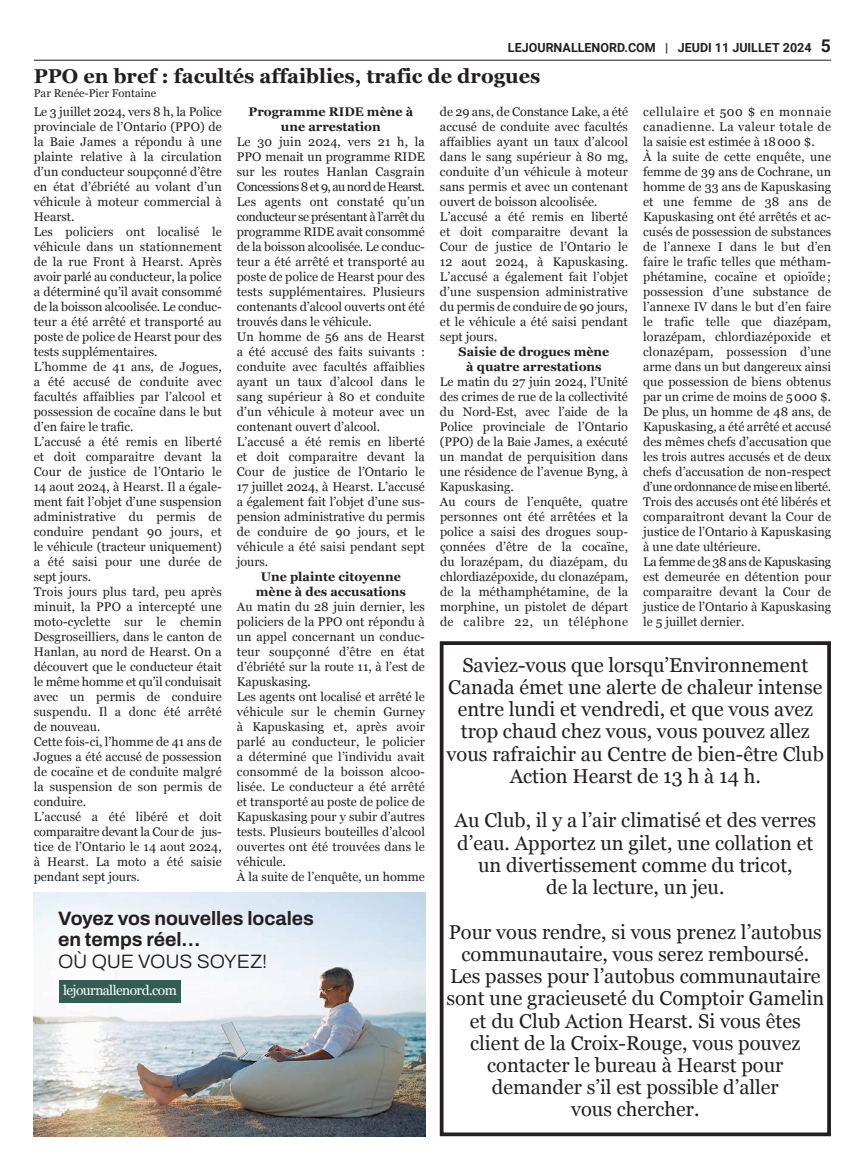
<style>
.page{position:relative;width:865px;height:1170px;background:#fff}
.page>*{position:absolute;margin:0;border:0;box-sizing:border-box;transform-origin:0 0}
.t1{font:20px/22.2px "Georgia";color:#231f20;text-align:center}
.t2{font:700 20px "Georgia";color:#231f20}
.t3{font:700 19.38px/20.6px "Archivo";color:#231f20}
.t4{font:600 19.38px "Archivo";letter-spacing:-.01em;color:#231f20}
.t5{font:13.75px "Georgia";letter-spacing:-.04em;color:#fff}
.t6{font:12.5px/15px "Georgia";color:#231f20;text-align:justify}
.t7{font:700 12.5px/15px "Georgia";color:#231f20;text-align:center}
.t8{font:700 12.5px "Roboto";color:#231f20}
.t9{font:600 11.88px "Archivo";color:#fff}
.t10{font:11.25px "Georgia";color:#231f20}
.s1{font-size:17.5px}
</style>
<div class="page">
<hr style="left:34px;top:60px;width:796px;height:1px;background:#231f20">
<img style="left:34px;top:893px;width:391px;height:243px">
<div style="left:59px;top:980px;width:121px;height:22px;background:#315d52"></div>
<div style="left:439px;top:641px;width:391px;height:495px;border:4px solid #231f20"></div>
<p class="t8" style="left:507px;top:41px;width:324px">LEJOURNALLENORD.COM | JEUDI 11 JUILLET 2024 <span class="s1">5</span></p>
<p class="t2" style="left:34px;top:64px;width:508px">PPO en bref : facultés affaiblies, trafic de drogues</p>
<p class="t10" style="left:34px;top:87px;width:124px">Par Renée-Pier Fontaine</p>
<p class="t6" style="left:34px;top:104px;width:189px">Le 3 juillet 2024, vers 8 h, la Police provinciale de l’Ontario (PPO) de la Baie James a répondu à une plainte relative à la circulation d’un conducteur soupçonné d’être en état d’ébriété au volant d’un véhicule à moteur commercial à Hearst.</p>
<p class="t6" style="left:34px;top:224px;width:189px">Les policiers ont localisé le véhicule dans un stationnement de la rue Front à Hearst. Après avoir parlé au conducteur, la police a déterminé qu’il avait consommé de la boisson alcoolisée. Le conduc&shy;teur a été arrêté et transporté au poste de police de Hearst pour des tests supplémentaires.</p>
<p class="t6" style="left:34px;top:359px;width:189px">L’homme de 41 ans, de Jogues, a été accusé de conduite avec facultés affaiblies par l’alcool et possession de cocaïne dans le but d’en faire le trafic.</p>
<p class="t6" style="left:34px;top:434px;width:189px">L’accusé a été remis en liberté et doit comparaitre devant la Cour de justice de l’Ontario le 14 aout 2024, à Hearst. Il a égale&shy;ment fait l’objet d’une suspension administrative du permis de conduire pendant 90 jours, et le véhicule (tracteur uniquement) a été saisi pour une durée de sept jours.</p>
<p class="t6" style="left:34px;top:584px;width:189px">Trois jours plus tard, peu après minuit, la PPO a intercepté une moto-cyclette sur le chemin Desgroseilliers, dans le canton de Hanlan, au nord de Hearst. On a découvert que le conducteur était le même homme et qu’il conduisait avec un permis de conduire suspendu. Il a donc été arrêté de nouveau.</p>
<p class="t6" style="left:34px;top:734px;width:189px">Cette fois-ci, l’homme de 41 ans de Jogues a été accusé de possession de cocaïne et de conduite malgré la suspension de son permis de conduire.</p>
<p class="t6" style="left:34px;top:809px;width:189px">L’accusé a été libéré et doit comparaitre devant la Cour de jus&shy;tice de l’Ontario le 14 aout 2024, à Hearst. La moto a été saisie pendant sept jours.</p>
<p class="t7" style="left:248px;top:104px;width:166px">Programme RIDE mène à une arrestation</p>
<p class="t6" style="left:237px;top:134px;width:189px">Le 30 juin 2024, vers 21 h, la PPO menait un programme RIDE sur les routes Hanlan Casgrain Concessions 8 et 9, au nord de Hearst.</p>
<p class="t6" style="left:237px;top:194px;width:189px">Les agents ont constaté qu’un conducteur se présentant à l’arrêt du programme RIDE avait consommé de la boisson alcoolisée. Le conduc&shy;teur a été arrêté et transporté au poste de police de Hearst pour des tests supplémentaires. Plusieurs contenants d’alcool ouverts ont été trouvés dans le véhicule.</p>
<p class="t6" style="left:237px;top:329px;width:189px">Un homme de 56 ans de Hearst a été accusé des faits suivants : conduite avec facultés affaiblies ayant un taux d’alcool dans le sang supérieur à 80 et conduite d’un véhicule à moteur avec un contenant ouvert d’alcool.</p>
<p class="t6" style="left:237px;top:434px;width:189px">L’accusé a été remis en liberté et doit comparaitre devant la Cour de justice de l’Ontario le 17 juillet 2024, à Hearst. L’accusé a également fait l’objet d’une sus&shy;pension administrative du permis de conduire de 90 jours, et le véhicule a été saisi pendant sept jours.</p>
<p class="t7" style="left:260px;top:569px;width:142px">Une plainte citoyenne</p>
<p class="t7" style="left:256px;top:584px;width:151px">mène à des accusations</p>
<p class="t6" style="left:237px;top:599px;width:189px">Au matin du 28 juin dernier, les policiers de la PPO ont répondu à un appel concernant un conduc&shy;teur soupçonné d’être en état d’ébriété sur la route 11, à l’est de Kapuskasing.</p>
<p class="t6" style="left:237px;top:689px;width:189px">Les agents ont localisé et arrêté le véhicule sur le chemin Gurney à Kapuskasing et, après avoir parlé au conducteur, le policier a déterminé que l’individu avait consommé de la boisson alcoo&shy;lisée. Le conducteur a été arrêté et transporté au poste de police de Kapuskasing pour y subir d’autres tests. Plusieurs bouteilles d’alcool ouvertes ont été trouvées dans le véhicule.</p>
<p class="t6" style="left:237px;top:869px;width:189px">À la suite de l’enquête, un homme</p>
<p class="t3" style="left:58px;top:908px;width:257px">Voyez vos nouvelles locales en temps réel…</p>
<p class="t4" style="left:58px;top:951px;width:211px">OÙ QUE VOUS SOYEZ!</p>
<p class="t5" style="left:63px;top:982px;width:115px">lejournallenord.com</p>
<p class="t9" style="left:68px;top:983px;width:105px">www.monjournal.ca</p>
<p class="t6" style="left:439px;top:104px;width:189px">de 29 ans, de Constance Lake, a été accusé de conduite avec facultés affaiblies ayant un taux d’alcool dans le sang supérieur à 80 mg, conduite d’un véhicule à moteur sans permis et avec un contenant ouvert de boisson alcoolisée.</p>
<p class="t6" style="left:439px;top:209px;width:189px">L’accusé a été remis en liberté et doit comparaitre devant la Cour de justice de l’Ontario le 12 aout 2024, à Kapuskasing.<br>L’accusé a également fait l’objet d’une suspension administrative du permis de conduire de 90 jours, et le véhicule a été saisi pendant sept jours.</p>
<p class="t7" style="left:458px;top:344px;width:152px">Saisie de drogues mène</p>
<p class="t7" style="left:466px;top:359px;width:137px">à quatre arrestations</p>
<p class="t6" style="left:439px;top:374px;width:189px">Le matin du 27 juin 2024, l’Unité des crimes de rue de la collectivité du Nord-Est, avec l’aide de la Police provinciale de l’Ontario (PPO) de la Baie James, a exécuté un mandat de perquisition dans une résidence de l’avenue Byng, à Kapuskasing.</p>
<p class="t6" style="left:439px;top:494px;width:189px">Au cours de l’enquête, quatre personnes ont été arrêtées et la police a saisi des drogues soup&shy;çonnées d’être de la cocaïne, du lorazépam, du diazépam, du chlordiazépoxide, du clonazépam, de la méthamphétamine, de la morphine, un pistolet de départ de calibre 22, un téléphone</p>
<p class="t6" style="left:642px;top:104px;width:189px">cellulaire et 500 $ en monnaie canadienne. La valeur totale de la saisie est estimée à 18 000 $.</p>
<p class="t6" style="left:642px;top:149px;width:189px">À la suite de cette enquête, une femme de 39 ans de Cochrane, un homme de 33 ans de Kapuskasing et une femme de 38 ans de Kapuskasing ont été arrêtés et ac&shy;cusés de possession de substances de l’annexe I dans le but d’en faire le trafic telles que métham&shy;phétamine, cocaïne et opioïde ; possession d’une substance de l’annexe IV dans le but d’en faire le trafic telle que diazépam, lorazépam, chlordiazépoxide et clonazépam, possession d’une arme dans un but dangereux ainsi que possession de biens obtenus par un crime de moins de 5 000 $.</p>
<p class="t6" style="left:642px;top:404px;width:189px">De plus, un homme de 48 ans, de Kapuskasing, a été arrêté et accusé des mêmes chefs d’accusation que les trois autres accusés et de deux chefs d’accusation de non-respect d’une ordonnance de mise en liberté.</p>
<p class="t6" style="left:642px;top:494px;width:189px">Trois des accusés ont été libérés et comparaitront devant la Cour de justice de l’Ontario à Kapuskasing à une date ultérieure.</p>
<p class="t6" style="left:642px;top:554px;width:189px">La femme de 38 ans de Kapuskasing est demeurée en détention pour comparaitre devant la Cour de justice de l’Ontario à Kapuskasing le 5 juillet dernier.</p>
<p class="t1" style="left:446px;top:654px;width:378px">Saviez-vous que lorsqu’Environnement Canada émet une alerte de chaleur intense entre lundi et vendredi, et que vous avez trop chaud chez vous, vous pouvez allez vous rafraichir au Centre de bien-être Club Action Hearst de 13 h à 14 h.</p>
<p class="t1" style="left:454px;top:809px;width:362px">Au Club, il y a l’air climatisé et des verres d’eau. Apportez un gilet, une collation et un divertissement comme du tricot,</p>
<p class="t1" style="left:546px;top:876px;width:180px">de la lecture, un jeu.</p>
<p class="t1" style="left:446px;top:920px;width:379px">Pour vous rendre, si vous prenez l’autobus communautaire, vous serez remboursé.<br>Les passes pour l’autobus communautaire sont une gracieuseté du Comptoir Gamelin et du Club Action Hearst. Si vous êtes client de la Croix-Rouge, vous pouvez contacter le bureau à Hearst pour demander s’il est possible d’aller<br>vous chercher.</p>
</div>
